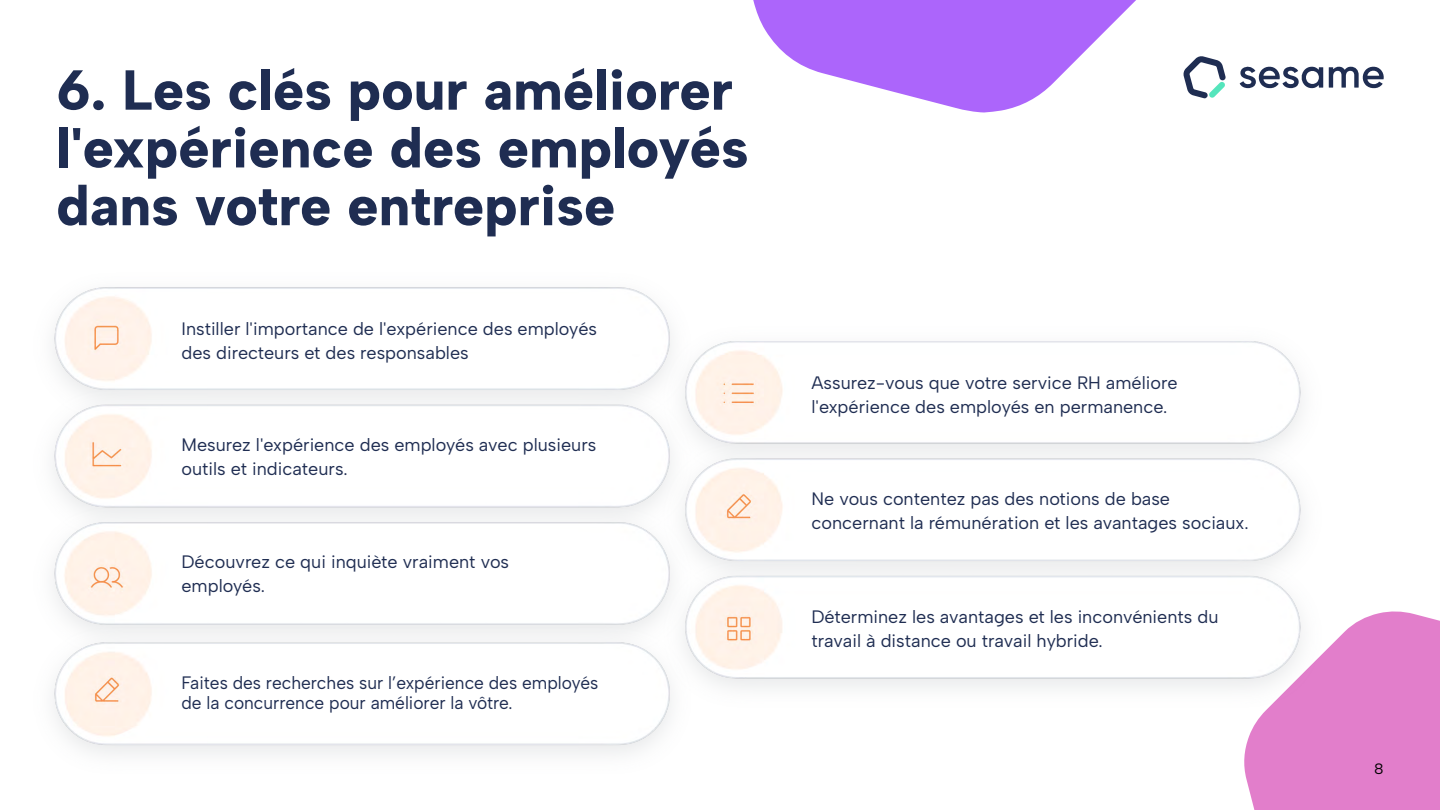
<style>
.page{position:relative;width:1440px;height:810px;background:#fff}
.page>*{position:absolute;margin:0;border:0;box-sizing:border-box;transform-origin:0 0}
.t1{font:800 56.25px/57.8px "Albert Sans";color:#1f2d52}
.t2{font:18px/24px "Albert Sans";color:#1f2d52}
.t3{font:18px/19.5px "Albert Sans";color:#1f2d52;scale:.96 1}
.t4{font:15px "Albert Sans";color:#000}
</style>
<div class="page">
<div style="left:1248px;top:611px;width:192px;height:199px;background:#e27ecb"></div>
<svg style="left:1240px;top:66px;width:83px;height:22px"></svg>
<svg style="left:1329px;top:67px;width:55px;height:21px"></svg>
<svg style="left:1184px;top:56px;width:42px;height:42px"></svg>
<svg style="left:753px;top:0;width:431px;height:112px;fill:#ac65fb"></svg>
<img style="left:53px;top:287px;width:1280px;height:498px">
<h1 class="t1" style="left:56px;top:61px;width:694px">6. Les clés pour améliorer l'expérience des employés dans votre entreprise</h1>
<p class="t2" style="left:182px;top:316px;width:417px">Instiller l'importance de l'expérience des employés des directeurs et des responsables</p>
<p class="t2" style="left:182px;top:433px;width:416px">Mesurez l'expérience des employés avec plusieurs outils et indicateurs.</p>
<p class="t2" style="left:182px;top:550px;width:329px">Découvrez ce qui inquiète vraiment vos employés.</p>
<p class="t3" style="left:182px;top:673px;width:436px">Faites des recherches sur l’expérience des employés de la concurrence pour améliorer la vôtre.</p>
<p class="t2" style="left:812px;top:371px;width:368px">Assurez-vous que votre service RH améliore l'expérience des employés en permanence.</p>
<p class="t2" style="left:812px;top:487px;width:439px">Ne vous contentez pas des notions de base concernant la rémunération et les avantages sociaux.</p>
<p class="t2" style="left:812px;top:605px;width:409px">Déterminez les avantages et les inconvénients du travail à distance ou travail hybride.</p>
<p class="t4" style="left:1374px;top:760px;width:11px">8</p>
</div>
